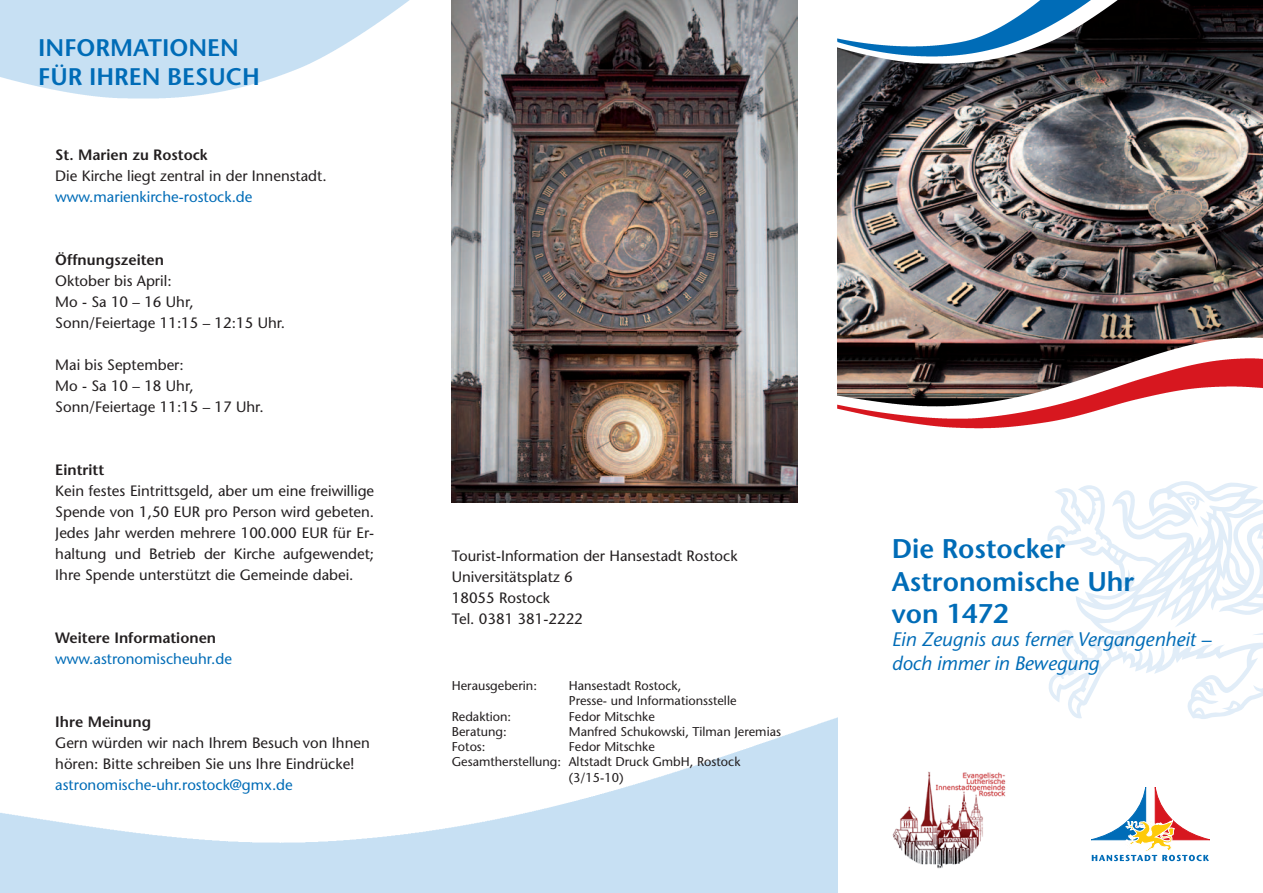
<style>
.page{position:relative;width:1263px;height:893px;background:#fff}
.page>*{position:absolute;margin:0;border:0;box-sizing:border-box;transform-origin:0 0}
.t1{font:600 27px/32.4px "Stone Sans";color:#006cb7}
.t2{font:600 24px/28.8px "Stone Sans";color:#006cb7}
.t3{font:italic 19.5px/23.4px "Stone Sans";color:#006cb7}
.t4{font:15px/21px "Stone Sans";color:#231f20}
.t5{font:15px "Stone Sans";color:#006cb7}
.t6{font:600 15px "Stone Sans";color:#231f20}
.t7{font:12.75px/15.3px "Stone Sans";color:#231f20}
</style>
<div class="page">
<img style="left:838px;top:0;width:425px;height:330px">
<svg style="left:1047px;top:481px;width:216px;height:238px"></svg>
<img style="left:838px;top:330px;width:425px;height:99px">
<img style="left:838px;top:358px;width:425px;height:70px">
<img style="left:837px;top:0;width:293px;height:64px">
<img style="left:838px;top:0;width:269px;height:57px">
<svg style="left:1091px;top:787px;width:119px;height:74px"></svg>
<img style="left:0;top:0;width:410px;height:99px">
<img style="left:452px;top:0;width:345px;height:502px">
<img style="left:892px;top:771px;width:114px;height:97px">
<h2 class="t2" style="left:38px;top:33px;width:223px">Informationen für Ihren Besuch</h2>
<p class="t6" style="left:55px;top:146px;width:154px">St. M arien zu Rostock</p>
<p class="t4" style="left:55px;top:165px;width:273px">Die Kirche liegt zentral in der Innenstadt.</p>
<p class="t5" style="left:55px;top:188px;width:199px">www.marienkirche-rostock.de</p>
<p class="t6" style="left:55px;top:251px;width:110px">Öffnungszeiten</p>
<p class="t4" style="left:55px;top:270px;width:231px">Oktober bis April:<br>Mo - Sa 10 – 16 Uhr,<br>Sonn/Feiertage 11:15 – 12:15 Uhr.</p>
<p class="t4" style="left:55px;top:354px;width:210px">Mai bis September:<br>Mo - Sa 10 – 18 Uhr,<br>Sonn/Feiertage 11:15 – 17 Uhr.</p>
<p class="t6" style="left:55px;top:461px;width:50px">Eintritt</p>
<p class="t4" style="left:55px;top:480px;width:320px;text-align:justify">Kein festes Eintrittsgeld, aber um eine freiwillige Spende von 1,50 EUR pro Person wird gebeten.<br>Jedes Jahr werden mehrere 100.000 EUR für Er&shy;haltung und Betrieb der Kirche aufgewendet; Ihre Spende unterstützt die Gemeinde dabei.</p>
<p class="t6" style="left:55px;top:629px;width:162px">Weitere Informationen</p>
<p class="t5" style="left:55px;top:650px;width:178px">www.astronomischeuhr.de</p>
<p class="t6" style="left:55px;top:713px;width:97px">Ihre Meinung</p>
<p class="t4" style="left:55px;top:732px;width:316px">Gern würden wir nach Ihrem Besuch von Ihnen hören: Bitte schreiben Sie uns Ihre Eindrücke!</p>
<p class="t5" style="left:55px;top:776px;width:239px">astronomische-uhr.rostock@gmx.de</p>
<p class="t4" style="left:452px;top:545px;width:287px">Tourist-Information der Hansestadt Rostock<br>Universitätsplatz 6<br>18055 Rostock<br>Tel. 0381 381-2222</p>
<p class="t7" style="left:452px;top:678px;width:87px">Herausgeberin:</p>
<p class="t7" style="left:569px;top:678px;width:169px">Hansestadt Rostock,<br>Presse- und Informationsstelle</p>
<p class="t7" style="left:452px;top:708px;width:61px">Redaktion:</p>
<p class="t7" style="left:569px;top:708px;width:87px">Fedor Mitschke</p>
<p class="t7" style="left:452px;top:724px;width:56px">Beratung:</p>
<p class="t7" style="left:569px;top:724px;width:214px">Manfred Schukowski, Tilman Jeremias</p>
<p class="t7" style="left:452px;top:739px;width:35px">Fotos:</p>
<p class="t7" style="left:569px;top:739px;width:87px">Fedor Mitschke</p>
<p class="t7" style="left:452px;top:754px;width:290px">Gesamtherstellung: Altstadt Druck GmbH, Rostock</p>
<p class="t7" style="left:569px;top:770px;width:56px">(3/15-10)</p>
<h1 class="t1" style="left:892px;top:532px;width:244px">Die Rostocker<br>Astronomische Uhr von 1472</h1>
<h3 class="t3" style="left:892px;top:628px;width:320px">Ein Zeugnis aus ferner Vergangenheit – doch immer in Bewegung</h3>
</div>
